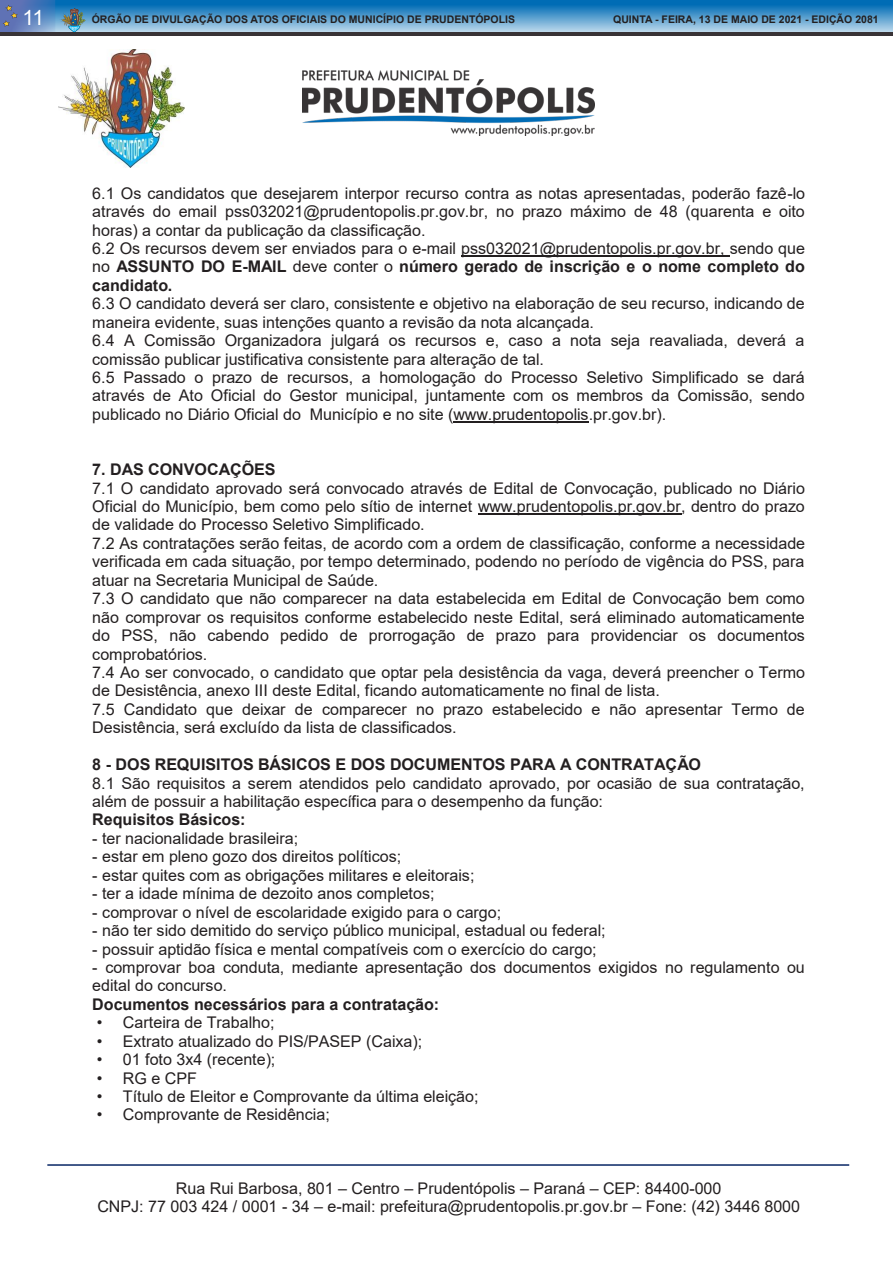
<style>
.page{position:relative;width:893px;height:1263px;background:#fff}
.page>*{position:absolute;margin:0;border:0;box-sizing:border-box;transform-origin:0 0}
.t1{font:21px "Arial";color:#fff}
.t2{font:16.05px/18.5px "Arial";color:#231f20}
.t3{font:700 10.5px "Arial";color:#231f20}
.s1{font-weight:700}
.s2{font-style:inherit}
</style>
<div class="page">
<img style="left:56px;top:0;width:837px;height:32px">
<img style="left:0;top:0;width:56px;height:32px">
<svg style="left:3px;top:5px;width:15px;height:22px"></svg>
<svg style="left:59px;top:8px;width:27px;height:24px"></svg>
<hr style="left:0;top:32px;width:893px;height:4px;background:#383336">
<img style="left:303px;top:70px;width:291px;height:66px">
<img style="left:58px;top:50px;width:126px;height:117px">
<hr style="left:47px;top:1164px;width:802px;height:2px;background:#002060">
<hr style="left:461px;top:256px;width:269px;height:1px;background:#231f20">
<hr style="left:453px;top:422px;width:136px;height:1px;background:#231f20">
<hr style="left:478px;top:514px;width:203px;height:1px;background:#231f20">
<h1 class="t1" style="left:22px;top:3px;width:23px">11</h1>
<p class="t3" style="left:92px;top:12px;width:425px">ÓRGÃO DE DIVULGAÇÃO DOS ATOS OFICIAIS DO MUNICÍPIO DE PRUDENTÓPOLIS</p>
<p class="t3" style="left:613px;top:12px;width:267px">QUINTA - FEIRA, 13 DE MAIO DE 2021 - EDIÇÃO 2081</p>
<p class="t2" style="left:92px;top:184px;width:714px">6.1 Os candidatos que desejarem interpor recurso contra as notas apresentadas, poderão fazê-lo através do email pss032021@prudentopolis.pr.gov.br, no prazo máximo de 48 (quarenta e oito horas) a contar da publicação da classificação.<br>6.2 Os recursos devem ser enviados para o e-mail pss032021@prudentopolis.pr.gov.br, sendo que no <span class="s1">ASSUNTO DO E-MAIL</span> deve conter o <span class="s1">número gerado de inscrição e o nome completo do candidato.<br></span>6.3 O candidato deverá ser claro, consistente e objetivo na elaboração de seu recurso, indicando de maneira evidente, suas intenções quanto a revisão da nota alcançada.<br>6.4 A Comissão Organizadora julgará os recursos e, caso a nota seja reavaliada, deverá a comissão publicar justificativa consistente para alteração de tal.<br>6.5 Passado o prazo de recursos, a homologação do Processo Seletivo Simplificado se dará através de Ato Oficial do Gestor municipal, juntamente com os membros da Comissão, sendo publicado no Diário Oficial do Município e no site (www.prudentopolis.pr.gov.br).</p>
<p class="t2" style="left:92px;top:460px;width:714px"><span class="s1">7. DAS CONVOCAÇÕES<br></span>7.1 O candidato aprovado será convocado através de Edital de Convocação, publicado no Diário Oficial do Município, bem como pelo sítio de internet www.prudentopolis.pr.gov.br, dentro do prazo de validade do Processo Seletivo Simplificado.<br>7.2 As contratações serão feitas, de acordo com a ordem de classificação, conforme a necessidade verificada em cada situação, por tempo determinado, podendo no período de vigência do PSS, para atuar na Secretaria Municipal de Saúde.<br>7.3 O candidato que não comparecer na data estabelecida em Edital de Convocação bem como não comprovar os requisitos conforme estabelecido neste Edital, será eliminado automaticamente do PSS, não cabendo pedido de prorrogação de prazo para providenciar os documentos comprobatórios.<br>7.4 Ao ser convocado, o candidato que optar pela desistência da vaga, deverá preencher o Termo de Desistência, anexo III deste Edital, ficando automaticamente no final de lista.<br>7.5 Candidato que deixar de comparecer no prazo estabelecido e não apresentar Termo de Desistência, será excluído da lista de classificados.</p>
<p class="t2" style="left:92px;top:755px;width:714px"><span class="s1">8 - DOS REQUISITOS BÁSICOS E DOS DOCUMENTOS PARA A CONTRATAÇÃO<br></span>8.1 São requisitos a serem atendidos pelo candidato aprovado, por ocasião de sua contratação, além de possuir a habilitação específica para o desempenho da função:<br><span class="s1">Requisitos Básicos:</span></p>
<p class="t2" style="left:92px;top:829px;width:207px">- ter nacionalidade brasileira;</p>
<p class="t2" style="left:92px;top:847px;width:311px">- estar em pleno gozo dos direitos políticos;</p>
<p class="t2" style="left:92px;top:866px;width:384px">- estar quites com as obrigações militares e eleitorais;</p>
<p class="t2" style="left:92px;top:884px;width:344px">- ter a idade mínima de dezoito anos completos;</p>
<p class="t2" style="left:92px;top:903px;width:410px">- comprovar o nível de escolaridade exigido para o cargo;</p>
<p class="t2" style="left:92px;top:921px;width:515px">- não ter sido demitido do serviço público municipal, estadual ou federal;</p>
<p class="t2" style="left:92px;top:939px;width:506px">- possuir aptidão física e mental compatíveis com o exercício do cargo;</p>
<p class="t2" style="left:92px;top:958px;width:714px">- comprovar boa conduta, mediante apresentação dos documentos exigidos no regulamento ou edital do concurso.<br><span class="s1">Documentos necessários para a contratação:</span></p>
<p class="t2" style="left:97px;top:1013px;width:179px"><span class="s2">•</span> Carteira de Trabalho;</p>
<p class="t2" style="left:97px;top:1032px;width:327px"><span class="s2">•</span> Extrato atualizado do PIS/PASEP (Caixa);</p>
<p class="t2" style="left:97px;top:1050px;width:180px"><span class="s2">•</span> 01 foto 3x4 (recente);</p>
<p class="t2" style="left:97px;top:1069px;width:102px"><span class="s2">•</span> RG e CPF</p>
<p class="t2" style="left:97px;top:1087px;width:383px"><span class="s2">•</span> Título de Eleitor e Comprovante da última eleição;</p>
<p class="t2" style="left:97px;top:1105px;width:235px"><span class="s2">•</span> Comprovante de Residência;</p>
<p class="t2" style="left:97px;top:1179px;width:704px;text-align:center">Rua Rui Barbosa, 801 <span class="s2">–</span> Centro <span class="s2">–</span> Prudentópolis <span class="s2">–</span> Paraná <span class="s2">–</span> CEP: 84400-000<br>CNPJ: 77 003 424 / 0001 - 34 <span class="s2">–</span> e-mail: prefeitura@prudentopolis.pr.gov.br <span class="s2">–</span> Fone: (42) 3446 8000</p>
</div>
